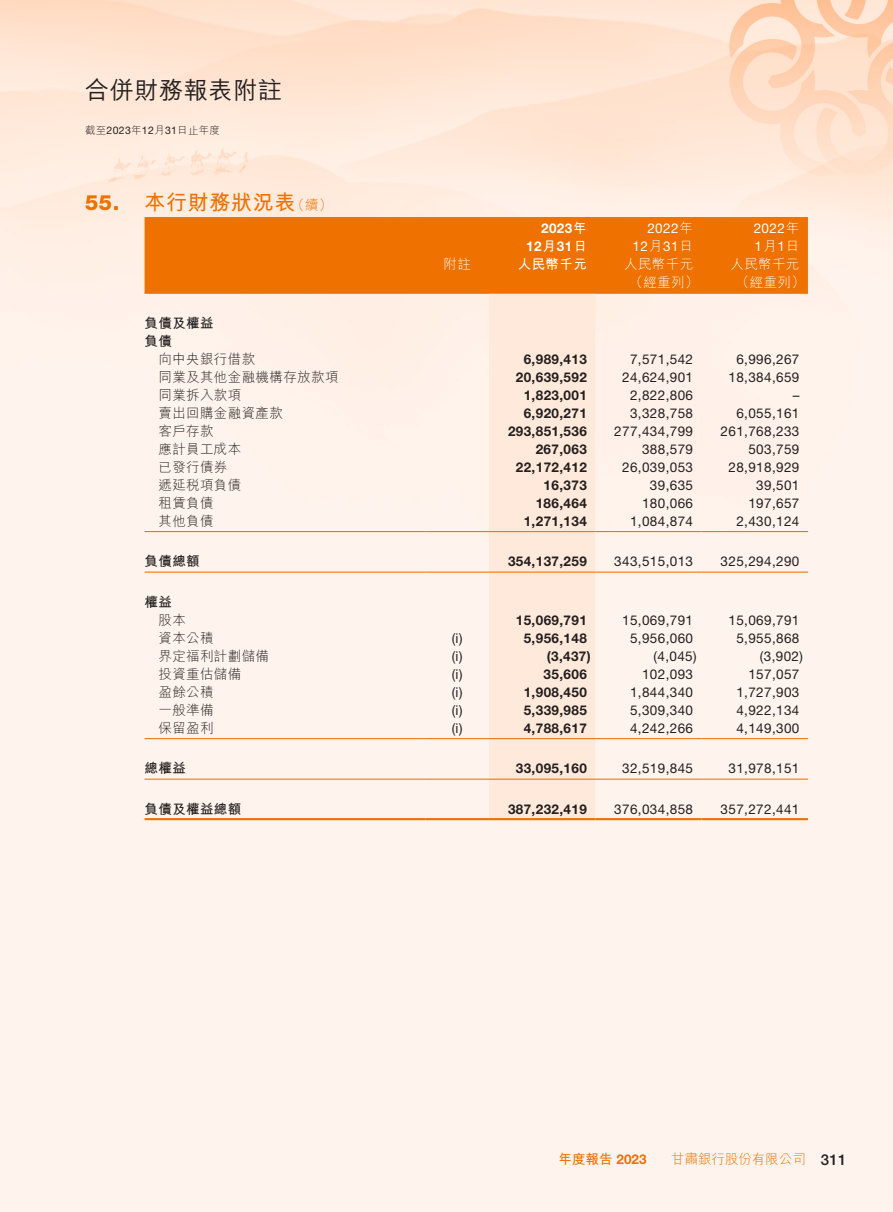
<style>
.page{position:relative;width:893px;height:1212px;background:#fff}
.page>*{position:absolute;margin:0;border:0;box-sizing:border-box;transform-origin:0 0}
.t1{font:500 24px "M Hei HK";letter-spacing:.03em;color:#231f20}
.t2{font:700 21px "M Hei HK";letter-spacing:.03em;color:#ef7100}
.t3{font:500 15px "Helvetica Neue LT Std";color:#231f20}
.t4{font:13.5px "Helvetica Neue LT Std";letter-spacing:.03em;color:#231f20}
.t5{font:700 13.5px "Helvetica Neue LT Std";letter-spacing:.03em;color:#231f20}
.t6{font:300 13.5px "M Hei HK";letter-spacing:.03em;color:#231f20}
.t7{font:700 13.5px/18px "M Hei HK";letter-spacing:.03em;color:#231f20}
.t8{font:300 13.5px "M Hei HK";letter-spacing:.03em;color:#fff}
.t9{font:13.5px/18px "Helvetica Neue LT Std";letter-spacing:.03em;color:#fff;text-align:right}
.t10{font:700 13.5px/18px "Helvetica Neue LT Std";letter-spacing:.03em;color:#fff;text-align:right}
.t11{font:300 13.5px "M Hei HK";color:#ef7100}
.t12{font:700 13.5px "M Hei HK";color:#ef7100}
.t13{font:700 13.5px "M Hei HK";letter-spacing:.03em;color:#fff}
.t14{font:300 10.5px "M Hei HK";letter-spacing:.03em;color:#231f20}
.s1{font-family:"Helvetica Neue LT Std";font-weight:400}
.s2{font-family:"Helvetica Neue LT Std";font-weight:800}
.s3{font-weight:300;font-size:13.5px}
.s4{font-family:"M Hei HK"}
.s5{font-family:"M Hei HK";font-weight:300}
.s6{font-family:"Helvetica Neue LT Std"}
</style>
<div class="page">
<div style="left:145px;top:217px;width:663px;height:75px;background:#ef7100"></div>
<div style="left:489px;top:294px;width:106px;height:524px;background:#ffe9da"></div>
<hr style="left:145px;top:292px;width:280px;height:2px;background:#ef7100">
<hr style="left:425px;top:292px;width:64px;height:2px;background:#ef7100">
<hr style="left:489px;top:292px;width:106px;height:2px;background:#ef7100">
<hr style="left:595px;top:292px;width:107px;height:2px;background:#ef7100">
<hr style="left:702px;top:292px;width:106px;height:2px;background:#ef7100">
<hr style="left:145px;top:531px;width:280px;height:1px;background:#ef7100">
<hr style="left:425px;top:531px;width:64px;height:1px;background:#ef7100">
<hr style="left:489px;top:531px;width:106px;height:1px;background:#ef7100">
<hr style="left:595px;top:531px;width:107px;height:1px;background:#ef7100">
<hr style="left:702px;top:531px;width:106px;height:1px;background:#ef7100">
<hr style="left:145px;top:571px;width:280px;height:2px;background:#ef7100">
<hr style="left:425px;top:571px;width:64px;height:2px;background:#ef7100">
<hr style="left:489px;top:571px;width:106px;height:2px;background:#ef7100">
<hr style="left:595px;top:571px;width:107px;height:2px;background:#ef7100">
<hr style="left:702px;top:571px;width:106px;height:2px;background:#ef7100">
<hr style="left:145px;top:738px;width:280px;height:1px;background:#ef7100">
<hr style="left:425px;top:738px;width:64px;height:1px;background:#ef7100">
<hr style="left:489px;top:738px;width:106px;height:1px;background:#ef7100">
<hr style="left:595px;top:738px;width:107px;height:1px;background:#ef7100">
<hr style="left:702px;top:738px;width:106px;height:1px;background:#ef7100">
<hr style="left:145px;top:779px;width:280px;height:1px;background:#ef7100">
<hr style="left:425px;top:779px;width:64px;height:1px;background:#ef7100">
<hr style="left:489px;top:779px;width:106px;height:1px;background:#ef7100">
<hr style="left:595px;top:779px;width:107px;height:1px;background:#ef7100">
<hr style="left:702px;top:779px;width:106px;height:1px;background:#ef7100">
<hr style="left:145px;top:818px;width:280px;height:2px;background:#ef7100">
<hr style="left:425px;top:818px;width:64px;height:2px;background:#ef7100">
<hr style="left:489px;top:818px;width:106px;height:2px;background:#ef7100">
<hr style="left:595px;top:818px;width:107px;height:2px;background:#ef7100">
<hr style="left:702px;top:818px;width:106px;height:2px;background:#ef7100">
<h1 class="t1" style="left:85px;top:73px;width:199px">合併財務報表附註</h1>
<p class="t14" style="left:85px;top:125px;width:137px">截至<span class="s1">2023</span>年<span class="s1">12</span>月<span class="s1">31</span>日止年度</p>
<h2 class="t2" style="left:85px;top:187px;width:249px"><span class="s2">55.</span> 本行財務狀況表<span class="s3">（續）</span></h2>
<p class="t10" style="left:526px;top:219px;width:62px">2023<span class="s4">年<br></span>12<span class="s4">月</span>31<span class="s4">日</span></p>
<p class="t9" style="left:632px;top:219px;width:62px">2022<span class="s5">年<br></span>12<span class="s5">月</span>31<span class="s5">日</span></p>
<p class="t9" style="left:754px;top:219px;width:47px;text-align:left">2022<span class="s5">年<br></span>1<span class="s5">月</span>1<span class="s5">日</span></p>
<p class="t8" style="left:443px;top:257px;width:29px">附註</p>
<p class="t13" style="left:518px;top:255px;width:71px">人民幣千元</p>
<p class="t8" style="left:624px;top:257px;width:71px">人民幣千元</p>
<p class="t8" style="left:730px;top:257px;width:71px">人民幣千元</p>
<p class="t8" style="left:630px;top:275px;width:71px">（經重列）</p>
<p class="t8" style="left:736px;top:275px;width:71px">（經重列）</p>
<p class="t7" style="left:145px;top:313px;width:71px">負債及權益負債</p>
<p class="t6" style="left:158px;top:352px;width:98px">向中央銀行借款</p>
<p class="t5" style="left:524px;top:351px;width:65px">6,989,413</p>
<p class="t4" style="left:630px;top:351px;width:65px">7,571,542</p>
<p class="t4" style="left:736px;top:351px;width:65px">6,996,267</p>
<p class="t6" style="left:158px;top:370px;width:182px">同業及其他金融機構存放款項</p>
<p class="t5" style="left:516px;top:369px;width:72px">20,639,592</p>
<p class="t4" style="left:622px;top:369px;width:72px">24,624,901</p>
<p class="t4" style="left:728px;top:369px;width:72px">18,384,659</p>
<p class="t6" style="left:158px;top:388px;width:84px">同業拆入款項</p>
<p class="t5" style="left:524px;top:387px;width:65px">1,823,001</p>
<p class="t4" style="left:630px;top:387px;width:65px">2,822,806</p>
<p class="t4" style="left:793px;top:387px;width:8px">–</p>
<p class="t6" style="left:158px;top:406px;width:126px">賣出回購金融資產款</p>
<p class="t5" style="left:524px;top:405px;width:65px">6,920,271</p>
<p class="t4" style="left:630px;top:405px;width:65px">3,328,758</p>
<p class="t4" style="left:736px;top:405px;width:65px">6,055,161</p>
<p class="t6" style="left:158px;top:424px;width:57px">客戶存款</p>
<p class="t5" style="left:508px;top:423px;width:80px">293,851,536</p>
<p class="t4" style="left:614px;top:423px;width:80px">277,434,799</p>
<p class="t4" style="left:721px;top:423px;width:80px">261,768,233</p>
<p class="t6" style="left:158px;top:442px;width:84px">應計員工成本</p>
<p class="t5" style="left:536px;top:441px;width:53px">267,063</p>
<p class="t4" style="left:642px;top:441px;width:53px">388,579</p>
<p class="t4" style="left:748px;top:441px;width:53px">503,759</p>
<p class="t6" style="left:158px;top:460px;width:71px">已發行債券</p>
<p class="t5" style="left:516px;top:459px;width:72px">22,172,412</p>
<p class="t4" style="left:622px;top:459px;width:72px">26,039,053</p>
<p class="t4" style="left:728px;top:459px;width:72px">28,918,929</p>
<p class="t6" style="left:158px;top:478px;width:84px">遞延稅項負債</p>
<p class="t5" style="left:544px;top:477px;width:45px">16,373</p>
<p class="t4" style="left:650px;top:477px;width:45px">39,635</p>
<p class="t4" style="left:756px;top:477px;width:45px">39,501</p>
<p class="t6" style="left:158px;top:496px;width:57px">租賃負債</p>
<p class="t5" style="left:536px;top:495px;width:53px">186,464</p>
<p class="t4" style="left:642px;top:495px;width:53px">180,066</p>
<p class="t4" style="left:748px;top:495px;width:53px">197,657</p>
<p class="t6" style="left:158px;top:514px;width:57px">其他負債</p>
<p class="t5" style="left:524px;top:513px;width:65px">1,271,134</p>
<p class="t4" style="left:630px;top:513px;width:65px">1,084,874</p>
<p class="t4" style="left:736px;top:513px;width:65px">2,430,124</p>
<p class="t7" style="left:145px;top:551px;width:57px">負債總額</p>
<p class="t5" style="left:508px;top:553px;width:80px">354,137,259</p>
<p class="t4" style="left:614px;top:553px;width:80px">343,515,013</p>
<p class="t4" style="left:721px;top:553px;width:80px">325,294,290</p>
<p class="t7" style="left:145px;top:592px;width:29px">權益</p>
<p class="t6" style="left:158px;top:613px;width:29px">股本</p>
<p class="t5" style="left:516px;top:612px;width:72px">15,069,791</p>
<p class="t4" style="left:622px;top:612px;width:72px">15,069,791</p>
<p class="t4" style="left:728px;top:612px;width:72px">15,069,791</p>
<p class="t6" style="left:158px;top:631px;width:57px">資本公積</p>
<p class="t4" style="left:452px;top:630px;width:12px">(i)</p>
<p class="t5" style="left:524px;top:630px;width:65px">5,956,148</p>
<p class="t4" style="left:630px;top:630px;width:65px">5,956,060</p>
<p class="t4" style="left:736px;top:630px;width:65px">5,955,868</p>
<p class="t6" style="left:158px;top:649px;width:112px">界定福利計劃儲備</p>
<p class="t4" style="left:452px;top:648px;width:12px">(i)</p>
<p class="t5" style="left:547px;top:648px;width:46px">(3,437)</p>
<p class="t4" style="left:654px;top:648px;width:45px">(4,045)</p>
<p class="t4" style="left:760px;top:648px;width:45px">(3,902)</p>
<p class="t6" style="left:158px;top:667px;width:84px">投資重估儲備</p>
<p class="t4" style="left:452px;top:666px;width:12px">(i)</p>
<p class="t5" style="left:544px;top:666px;width:45px">35,606</p>
<p class="t4" style="left:642px;top:666px;width:53px">102,093</p>
<p class="t4" style="left:748px;top:666px;width:53px">157,057</p>
<p class="t6" style="left:158px;top:685px;width:57px">盈餘公積</p>
<p class="t4" style="left:452px;top:684px;width:12px">(i)</p>
<p class="t5" style="left:524px;top:684px;width:65px">1,908,450</p>
<p class="t4" style="left:630px;top:684px;width:65px">1,844,340</p>
<p class="t4" style="left:736px;top:684px;width:65px">1,727,903</p>
<p class="t6" style="left:158px;top:703px;width:57px">一般準備</p>
<p class="t4" style="left:452px;top:702px;width:12px">(i)</p>
<p class="t5" style="left:524px;top:702px;width:65px">5,339,985</p>
<p class="t4" style="left:630px;top:702px;width:65px">5,309,340</p>
<p class="t4" style="left:736px;top:702px;width:65px">4,922,134</p>
<p class="t6" style="left:158px;top:721px;width:57px">保留盈利</p>
<p class="t4" style="left:452px;top:720px;width:12px">(i)</p>
<p class="t5" style="left:524px;top:720px;width:65px">4,788,617</p>
<p class="t4" style="left:630px;top:720px;width:65px">4,242,266</p>
<p class="t4" style="left:736px;top:720px;width:65px">4,149,300</p>
<p class="t7" style="left:145px;top:758px;width:43px">總權益</p>
<p class="t5" style="left:516px;top:760px;width:72px">33,095,160</p>
<p class="t4" style="left:622px;top:760px;width:72px">32,519,845</p>
<p class="t4" style="left:728px;top:760px;width:72px">31,978,151</p>
<p class="t7" style="left:145px;top:799px;width:98px">負債及權益總額</p>
<p class="t5" style="left:508px;top:801px;width:80px">387,232,419</p>
<p class="t4" style="left:614px;top:801px;width:80px">376,034,858</p>
<p class="t4" style="left:721px;top:801px;width:80px">357,272,441</p>
<p class="t12" style="left:559px;top:1149px;width:89px">年度報告 <span class="s6">2023</span></p>
<p class="t11" style="left:671px;top:1152px;width:136px">甘肅銀行股份有限公司</p>
<p class="t3" style="left:821px;top:1150px;width:27px">311</p>
</div>
